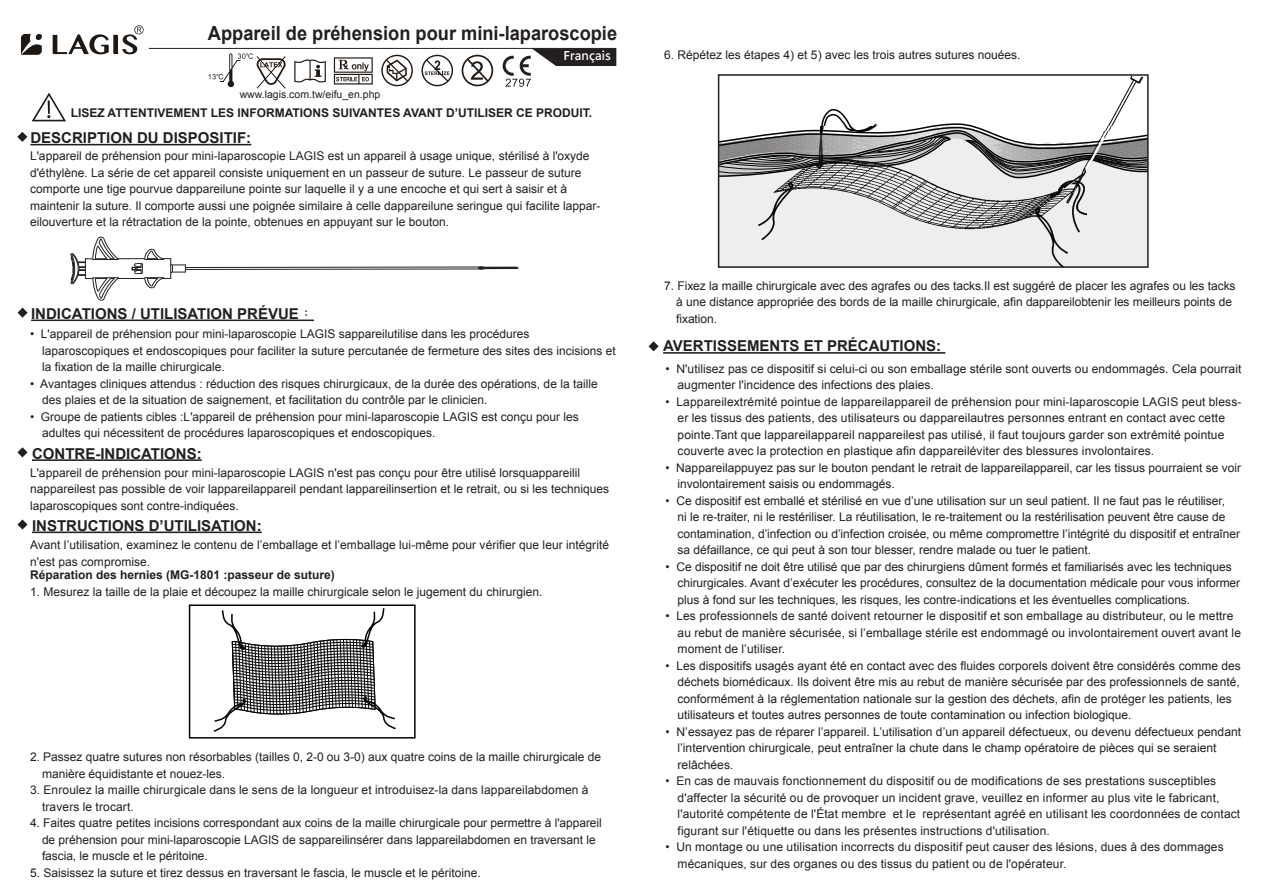
<style>
.page{position:relative;width:1263px;height:893px;background:#fff}
.page>*{position:absolute;margin:0;border:0;box-sizing:border-box;transform-origin:0 0}
.t1{font:700 19.5px "Arial";color:#231f20;scale:.93 1}
.t2{font:700 15px "Arial";color:#231f20}
.t3{font:12px/16.5px "Arial";color:#231f20}
.t4{font:700 12px "Arial";color:#231f20}
.t5{font:700 12px "Microsoft Jheng Hei";color:#fff}
.t6{font:10.5px "Arial";color:#231f20}
.s1{font-family:"Adobe Ming Std";font-weight:300}
</style>
<div class="page">
<hr style="left:149px;top:48px;width:467px;height:1px;background:#231f20">
<svg style="left:462px;top:55px;width:31px;height:31px"></svg>
<svg style="left:294px;top:59px;width:32px;height:24px"></svg>
<svg style="left:381px;top:55px;width:32px;height:31px"></svg>
<svg style="left:421px;top:55px;width:32px;height:31px"></svg>
<svg style="left:334px;top:57px;width:39px;height:28px"></svg>
<svg style="left:208px;top:53px;width:78px;height:36px"></svg>
<svg style="left:70px;top:236px;width:449px;height:65px"></svg>
<div style="left:189px;top:604px;width:227px;height:134px;border:2px solid #070404"></div>
<svg style="left:213px;top:608px;width:183px;height:124px"></svg>
<svg style="left:503px;top:48px;width:113px;height:39px"></svg>
<svg style="left:721px;top:77px;width:425px;height:188px"></svg>
<div style="left:718px;top:74px;width:431px;height:194px;border:2px solid #231f20"></div>
<svg style="left:32px;top:93px;width:34px;height:28px"></svg>
<svg style="left:53px;top:25px;width:91px;height:30px"></svg>
<svg style="left:21px;top:34px;width:21px;height:21px"></svg>
<svg style="left:17px;top:132px;width:10px;height:10px"></svg>
<hr style="left:30px;top:144px;width:221px;height:1px;background:#231f20">
<svg style="left:18px;top:308px;width:10px;height:10px"></svg>
<hr style="left:31px;top:320px;width:268px;height:1px;background:#231f20">
<svg style="left:299px;top:320px;width:15px;height:1px"></svg>
<svg style="left:17px;top:447px;width:11px;height:10px"></svg>
<hr style="left:32px;top:459px;width:170px;height:2px;background:#231f20">
<svg style="left:17px;top:519px;width:11px;height:11px"></svg>
<hr style="left:32px;top:531px;width:230px;height:2px;background:#231f20">
<svg style="left:648px;top:341px;width:11px;height:10px"></svg>
<hr style="left:663px;top:352px;width:282px;height:2px;background:#231f20">
<h1 class="t1" style="left:208px;top:20px;width:441px">Appareil de préhension pour mini-laparoscopie</h1>
<p class="t5" style="left:563px;top:49px;width:49px">Français</p>
<p class="t6" style="left:240px;top:88px;width:142px">www.lagis.com.tw/eifu_en.php</p>
<p class="t4" style="left:71px;top:105px;width:523px">LISEZ ATTENTIVEMENT LES INFORMATIONS SUIVANTES AVANT D’UTILISER CE PRODUIT.</p>
<p class="t2" style="left:30px;top:128px;width:222px">DESCRIPTION DU DISPOSITIF:</p>
<p class="t3" style="left:30px;top:148px;width:572px">L'appareil de préhension pour mini-laparoscopie LAGIS est un appareil à usage unique, stérilisé à l'oxyde d'éthylène. La série de cet appareil consiste uniquement en un passeur de suture. Le passeur de suture comporte une tige pourvue dappareilune pointe sur laquelle il y a une encoche et qui sert à saisir et à maintenir la suture. Il comporte aussi une poignée similaire à celle dappareilune seringue qui facilite lappar&shy;eilouverture et la rétractation de la pointe, obtenues en appuyant sur le bouton.</p>
<p class="t2" style="left:31px;top:304px;width:284px">INDICATIONS / UTILISATION PRÉVUE<span class="s1">：</span></p>
<p class="t3" style="left:42px;top:326px;width:575px;text-indent:-12px">• L'appareil de préhension pour mini-laparoscopie LAGIS sappareilutilise dans les procédures laparoscopiques et endoscopiques pour faciliter la suture percutanée de fermeture des sites des incisions et la fixation de la maille chirurgicale.</p>
<p class="t3" style="left:42px;top:375px;width:557px;text-indent:-12px">• Avantages cliniques attendus : réduction des risques chirurgicaux, de la durée des opérations, de la taille des plaies et de la situation de saignement, et facilitation du contrôle par le clinicien.</p>
<p class="t3" style="left:42px;top:408px;width:538px;text-indent:-12px">• Groupe de patients cibles :L'appareil de préhension pour mini-laparoscopie LAGIS est conçu pour les adultes qui nécessitent de procédures laparoscopiques et endoscopiques.</p>
<p class="t2" style="left:32px;top:443px;width:171px">CONTRE-INDICATIONS:</p>
<p class="t3" style="left:30px;top:465px;width:581px">L'appareil de préhension pour mini-laparoscopie LAGIS n'est pas conçu pour être utilisé lorsquappareilil nappareilest pas possible de voir lappareilappareil pendant lappareilinsertion et le retrait, ou si les techniques laparoscopiques sont contre-indiquées.</p>
<p class="t3" style="left:30px;top:537px;width:580px">Avant l’utilisation, examinez le contenu de l’emballage et l’emballage lui-même pour vérifier que leur intégrité n'est pas compromise.</p>
<p class="t2" style="left:32px;top:516px;width:231px">INSTRUCTIONS D’UTILISATION:</p>
<p class="t4" style="left:30px;top:567px;width:306px">Réparation des hernies (MG-1801 :passeur de suture)</p>
<p class="t3" style="left:30px;top:583px;width:514px">1. Mesurez la taille de la plaie et découpez la maille chirurgicale selon le jugement du chirurgien.</p>
<p class="t3" style="left:42px;top:749px;width:561px;text-indent:-12px">2. Passez quatre sutures non résorbables (tailles 0, 2-0 ou 3-0) aux quatre coins de la maille chirurgicale de manière équidistante et nouez-les.</p>
<p class="t3" style="left:42px;top:782px;width:548px;text-indent:-12px">3. Enroulez la maille chirurgicale dans le sens de la longueur et introduisez-la dans lappareilabdomen à travers le trocart.</p>
<p class="t3" style="left:42px;top:815px;width:561px;text-indent:-12px">4. Faites quatre petites incisions correspondant aux coins de la maille chirurgicale pour permettre à l'appareil de préhension pour mini-laparoscopie LAGIS de sappareilinsérer dans lappareilabdomen en traversant le fascia, le muscle et le péritoine.</p>
<p class="t3" style="left:30px;top:864px;width:452px">5. Saisissez la suture et tirez dessus en traversant le fascia, le muscle et le péritoine.</p>
<p class="t3" style="left:664px;top:46px;width:358px">6. Répétez les étapes 4) et 5) avec les trois autres sutures nouées.</p>
<p class="t3" style="left:676px;top:277px;width:561px;text-indent:-12px">7. Fixez la maille chirurgicale avec des agrafes ou des tacks.Il est suggéré de placer les agrafes ou les tacks à une distance appropriée des bords de la maille chirurgicale, afin dappareilobtenir les meilleurs points de fixation.</p>
<p class="t2" style="left:663px;top:336px;width:280px">AVERTISSEMENTS ET PRÉCAUTIONS:</p>
<p class="t3" style="left:677px;top:360px;width:565px;text-indent:-12px">• N'utilisez pas ce dispositif si celui-ci ou son emballage stérile sont ouverts ou endommagés. Cela pourrait augmenter l'incidence des infections des plaies.</p>
<p class="t3" style="left:677px;top:393px;width:565px;text-indent:-12px">• Lappareilextrémité pointue de lappareilappareil de préhension pour mini-laparoscopie LAGIS peut bless&shy;er les tissus des patients, des utilisateurs ou dappareilautres personnes entrant en contact avec cette pointe.Tant que lappareilappareil nappareilest pas utilisé, il faut toujours garder son extrémité pointue couverte avec la protection en plastique afin dappareiléviter des blessures involontaires.</p>
<p class="t3" style="left:677px;top:459px;width:565px;text-indent:-12px">• Nappareilappuyez pas sur le bouton pendant le retrait de lappareilappareil, car les tissus pourraient se voir involontairement saisis ou endommagés.</p>
<p class="t3" style="left:677px;top:492px;width:564px;text-indent:-12px">• Ce dispositif est emballé et stérilisé en vue d’une utilisation sur un seul patient. Il ne faut pas le réutiliser,<br>ni le re-traiter, ni le restériliser. La réutilisation, le re-traitement ou la restérilisation peuvent être cause de contamination, d’infection ou d’infection croisée, ou même compromettre l’intégrité du dispositif et entraîner sa défaillance, ce qui peut à son tour blesser, rendre malade ou tuer le patient.</p>
<p class="t3" style="left:677px;top:558px;width:564px;text-indent:-12px">• Ce dispositif ne doit être utilisé que par des chirurgiens dûment formés et familiarisés avec les techniques chirurgicales. Avant d’exécuter les procédures, consultez de la documentation médicale pour vous informer plus à fond sur les techniques, les risques, les contre-indications et les éventuelles complications.</p>
<p class="t3" style="left:677px;top:608px;width:565px;text-indent:-12px">• Les professionnels de santé doivent retourner le dispositif et son emballage au distributeur, ou le mettre au rebut de manière sécurisée, si l’emballage stérile est endommagé ou involontairement ouvert avant le moment de l’utiliser.</p>
<p class="t3" style="left:677px;top:657px;width:565px;text-indent:-12px">• Les dispositifs usagés ayant été en contact avec des fluides corporels doivent être considérés comme des déchets biomédicaux. Ils doivent être mis au rebut de manière sécurisée par des professionnels de santé, conformément à la réglementation nationale sur la gestion des déchets, afin de protéger les patients, les utilisateurs et toutes autres personnes de toute contamination ou infection biologique.</p>
<p class="t3" style="left:677px;top:723px;width:565px;text-indent:-12px">• N’essayez pas de réparer l’appareil. L’utilisation d’un appareil défectueux, ou devenu défectueux pendant l’intervention chirurgicale, peut entraîner la chute dans le champ opératoire de pièces qui se seraient relâchées.</p>
<p class="t3" style="left:677px;top:773px;width:564px;text-indent:-12px">• En cas de mauvais fonctionnement du dispositif ou de modifications de ses prestations susceptibles d'affecter la sécurité ou de provoquer un incident grave, veuillez en informer au plus vite le fabricant, l'autorité compétente de l'État membre et le représentant agréé en utilisant les coordonnées de contact figurant sur l'étiquette ou dans les présentes instructions d'utilisation.</p>
<p class="t3" style="left:677px;top:839px;width:548px;text-indent:-12px">• Un montage ou une utilisation incorrects du dispositif peut causer des lésions, dues à des dommages mécaniques, sur des organes ou des tissus du patient ou de l'opérateur.</p>
</div>
